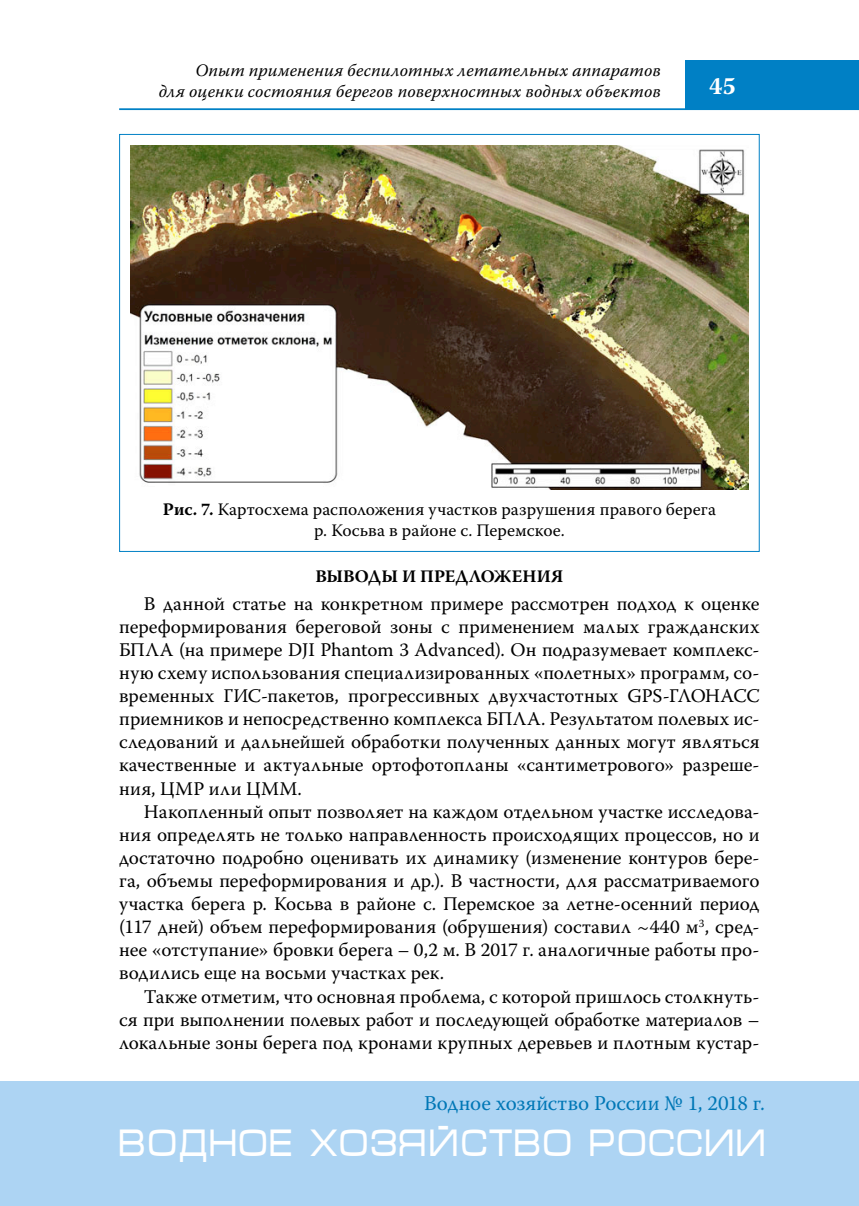
<style>
.page{position:relative;width:859px;height:1206px;background:#fff}
.page>*{position:absolute;margin:0;border:0;box-sizing:border-box;transform-origin:0 0}
.t1{font:38.5px "Micra";color:#fff;scale:.81 1}
.t2{font:700 24.5px "Warnock Pro";color:#fff}
.t3{font:21px "Warnock Pro";color:#0077b6}
.t4{font:19.25px/23.1px "Warnock Pro";letter-spacing:.005em;color:#000;text-align:justify}
.t5{font:italic 17.5px/21px "Warnock Pro";letter-spacing:.01em;color:#000;text-align:right}
.t6{font:17.5px/21px "Warnock Pro";letter-spacing:.005em;color:#000;text-align:center}
.t7{font:700 17.5px "Warnock Pro";letter-spacing:.13em;color:#000}
.s1{font-weight:700}
</style>
<div class="page">
<hr style="left:119px;top:108px;width:739px;height:2px;background:#0080c5">
<div style="left:685px;top:60px;width:173px;height:50px;background:#0080c5"></div>
<div style="left:0;top:1081px;width:858px;height:124px;background:#add4f3"></div>
<img style="left:130px;top:146px;width:618px;height:343px">
<p class="t5" style="left:159px;top:60px;width:503px">Опыт применения беспилотных летательных аппаратов<br>для оценки состояния берегов поверхностных водных объектов</p>
<p class="t2" style="left:708px;top:71px;width:28px">45</p>
<p class="t6" style="left:163px;top:498px;width:554px"><span class="s1">Рис. 7.</span> Картосхема расположения участков разрушения правого берега р. Косьва в районе с. Перемское.</p>
<p class="t7" style="left:315px;top:565px;width:26px">Выво</p>
<p class="t7" style="left:368px;top:565px;width:65px">дыипре</p>
<p class="t7" style="left:455px;top:565px;width:71px">дложени</p>
<p class="t7" style="left:551px;top:565px;width:11px">я</p>
<p class="t4" style="left:119px;top:591px;width:641px;text-indent:25px">В данной статье на конкретном примере рассмотрен подход к оценке переформирования береговой зоны с применением малых гражданских БПЛА (на примере DJI Phantom 3 Advanced). Он подразумевает комплекс&shy;ную схему использования специализированных «полетных» программ, со&shy;временных ГИС-пакетов, прогрессивных двухчастотных GPS-ГЛОНАСС приемников и непосредственно комплекса БПЛА. Результатом полевых ис&shy;следований и дальнейшей обработки полученных данных могут являться качественные и актуальные ортофотопланы «сантиметрового» разреше&shy;ния, ЦМР или ЦММ.</p>
<p class="t4" style="left:119px;top:799px;width:641px;text-indent:25px">Накопленный опыт позволяет на каждом отдельном участке исследова&shy;ния определять не только направленность происходящих процессов, но и достаточно подробно оценивать их динамику (изменение контуров бере&shy;га, объемы переформирования и др.). В частности, для рассматриваемого участка берега р. Косьва в районе с. Перемское за летне-осенний период (117 дней) объем переформирования (обрушения) составил ~440 м<sup>3</sup>, сред&shy;нее «отступание» бровки берега – 0,2 м. В 2017 г. аналогичные работы про&shy;водились еще на восьми участках рек.</p>
<p class="t4" style="left:119px;top:984px;width:641px;text-indent:25px">Также отметим, что основная проблема, с которой пришлось столкнуть&shy;ся при выполнении полевых работ и последующей обработке материалов – локальные зоны берега под кронами крупных деревьев и плотным кустар-</p>
<p class="t3" style="left:424px;top:1090px;width:342px">Водное хозяйство России № 1, 2018 г.</p>
<h1 class="t1" style="left:119px;top:1122px;width:801px">ВОДНОЕ ХОЗЯЙСТВО РОССИИ</h1>
</div>
